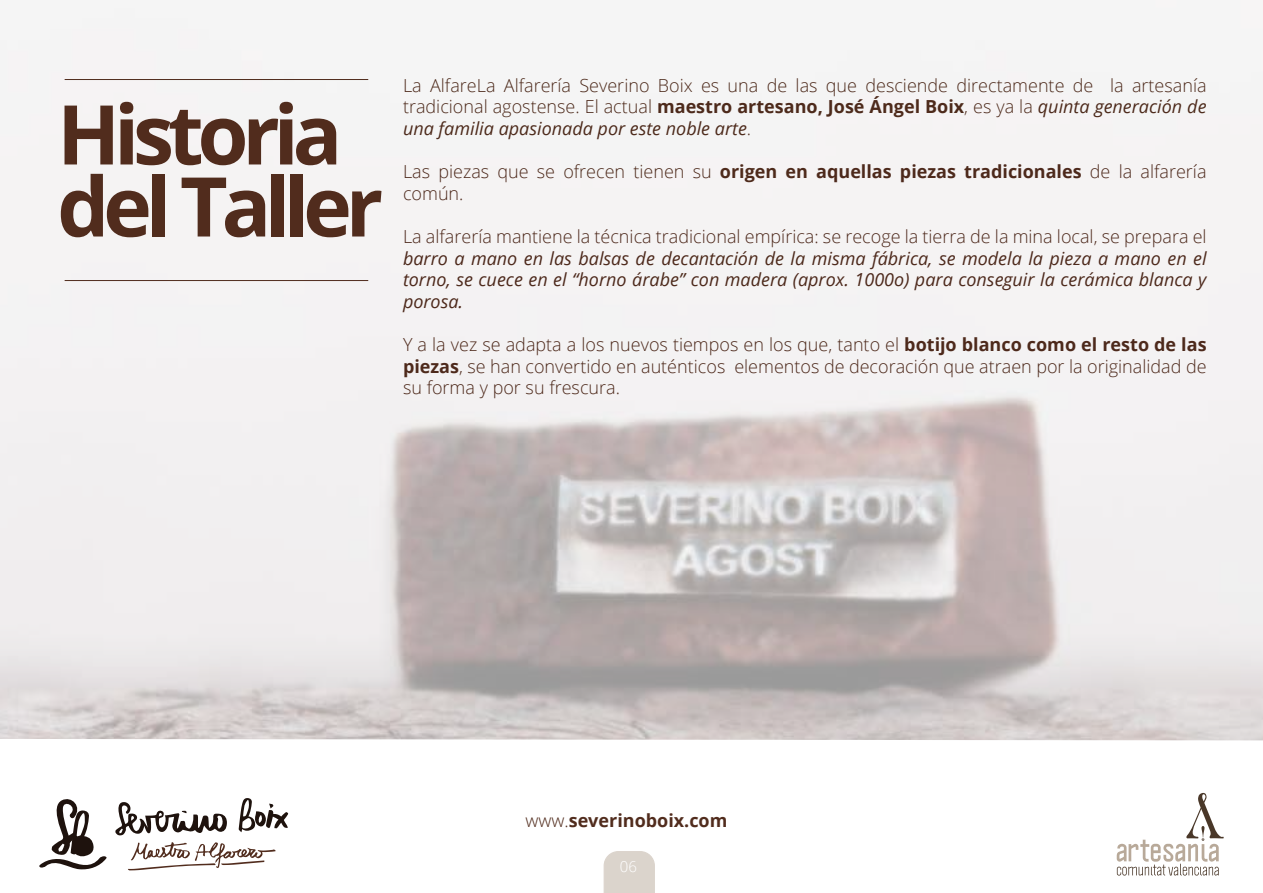
<style>
.page{position:relative;width:1263px;height:893px;background:#fff}
.page>*{position:absolute;margin:0;border:0;box-sizing:border-box;transform-origin:0 0}
.t1{font:700 82.5px/72px "Open Sans";letter-spacing:-.075em;color:#512c1d}
.t2{font:300 18px/21.6px "Open Sans";color:#512c1d;text-align:justify}
.t3{font:italic 18px/21.6px "Open Sans";color:#512c1d;text-align:justify}
.t4{font:700 18px "Open Sans";color:#512c1d}
.t5{font:300 15px "Open Sans";color:#fff}
.s1{font-weight:700}
.s2{font-weight:400;font-style:italic}
.s3{font-weight:300}
</style>
<div class="page">
<div style="left:604px;top:851px;width:51px;height:42px;background:#dbd4cc"></div>
<svg style="left:39px;top:799px;width:68px;height:71px"></svg>
<svg style="left:128px;top:842px;width:148px;height:28px"></svg>
<svg style="left:239px;top:798px;width:50px;height:34px"></svg>
<svg style="left:115px;top:802px;width:112px;height:34px"></svg>
<svg style="left:1117px;top:793px;width:107px;height:82px"></svg>
<hr style="left:65px;top:280px;width:303px;height:1px;background:#512c1d">
<hr style="left:65px;top:79px;width:303px;height:1px;background:#512c1d">
<h1 class="t1" style="left:57px;top:96px;width:328px">Historia del Taller</h1>
<p class="t2" style="left:403px;top:74px;width:805px">La AlfareLa Alfarería Severino Boix es una de las que desciende directamente de la artesanía tradicional agostense. El actual <span class="s1">maestro artesano, José Ángel Boix</span>, es ya la <span class="s2">quinta generación de una familia apasionada por este noble arte</span>.</p>
<p class="t2" style="left:403px;top:160px;width:805px">Las piezas que se ofrecen tienen su <span class="s1">origen en aquellas piezas tradicionales</span> de la alfarería común.</p>
<p class="t2" style="left:403px;top:225px;width:805px">La alfarería mantiene la técnica tradicional empírica: se recoge la tierra de la mina local, se prepara el</p>
<p class="t3" style="left:403px;top:247px;width:805px">barro a mano en las balsas de decantación de la misma fábrica, se modela la pieza a mano en el torno, se cuece en el “horno árabe” con madera (aprox. 1000o) para conseguir la cerámica blanca y porosa.</p>
<p class="t2" style="left:403px;top:333px;width:805px">Y a la vez se adapta a los nuevos tiempos en los que, tanto el <span class="s1">botijo blanco como el resto de las piezas</span>, se han convertido en auténticos elementos de decoración que atraen por la originalidad de su forma y por su frescura.</p>
<p class="t4" style="left:525px;top:808px;width:204px"><span class="s3">www.</span>severinoboix.com</p>
<p class="t5" style="left:620px;top:857px;width:19px">06</p>
</div>
